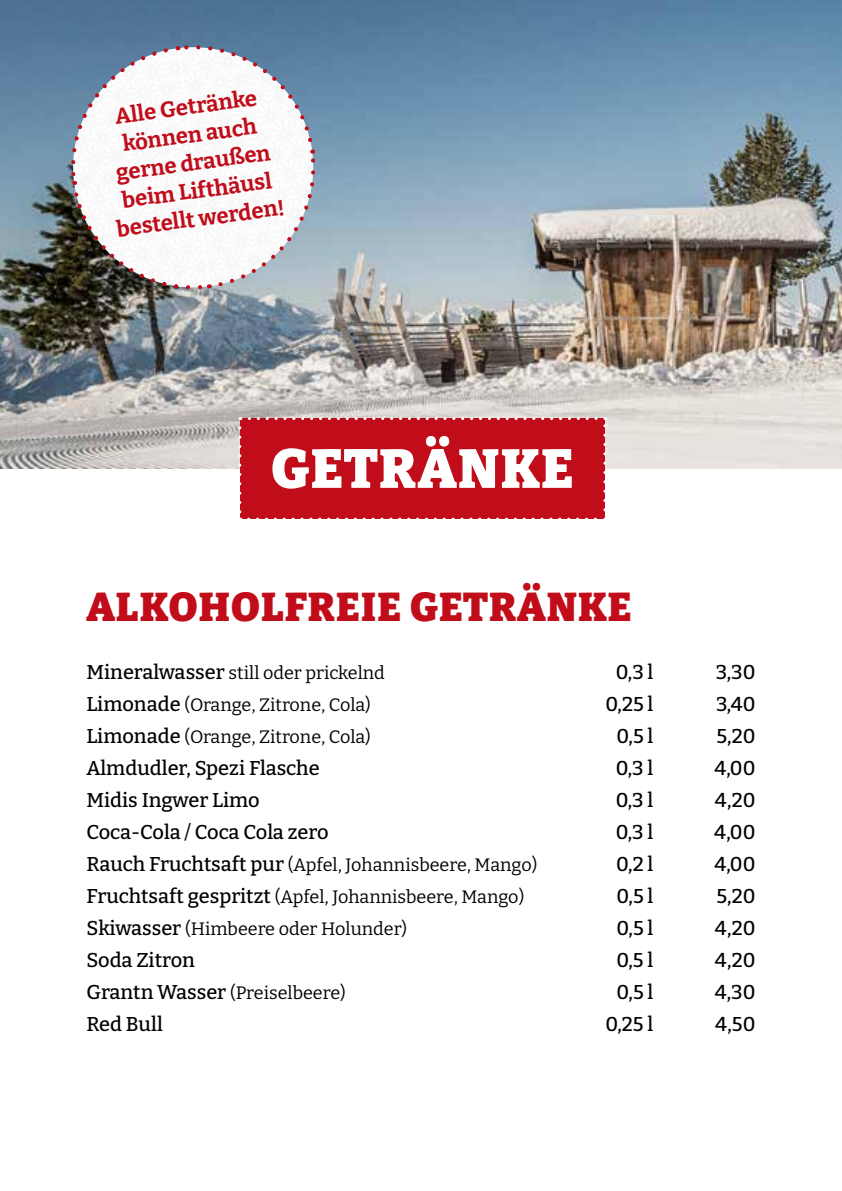
<style>
.page{position:relative;width:842px;height:1191px;background:#fff}
.page>*{position:absolute;margin:0;border:0;box-sizing:border-box;transform-origin:0 0}
.t1{font:900 54.6px "Bitter";letter-spacing:.02em;color:#fff}
.t2{font:900 40px "Bitter";letter-spacing:.03em;color:#c10c1a}
.t3{font:700 22px/28px "Bitter";color:#c10c1a;text-align:center}
.t4{font:500 20px "Bitter";color:#000}
.t5{font:18px "Bitter";color:#000}
.s1{font-weight:500;font-size:20px}
</style>
<div class="page">
<img style="left:0;top:0;width:842px;height:469px">
<div style="left:240px;top:418px;width:365px;height:101px;background:#c10c1a"></div>
<svg style="left:238px;top:428px;width:3px;height:91px"></svg>
<svg style="left:249px;top:517px;width:356px;height:2px"></svg>
<svg style="left:603px;top:417px;width:3px;height:93px"></svg>
<svg style="left:240px;top:417px;width:356px;height:3px"></svg>
<svg style="left:66px;top:40px;width:255px;height:255px;fill:#567c9c"></svg>
<img style="left:66px;top:48px;width:3px;height:135px">
<img style="left:74px;top:292px;width:135px;height:3px">
<img style="left:318px;top:152px;width:3px;height:134px">
<svg style="left:69px;top:43px;width:249px;height:249px"></svg>
<p class="t3" style="left:99px;top:103px;width:170px;rotate:-8deg">Alle Getränke können auch gerne draußen beim Lifthäusl bestellt werden!</p>
<h1 class="t1" style="left:271px;top:419px;width:304px">GETRÄNKE</h1>
<h2 class="t2" style="left:86px;top:571px;width:547px">ALKOHOLFREIE GETRÄNKE</h2>
<p class="t5" style="left:86px;top:659px;width:300px"><span class="s1">Mineralwasser</span> still oder prickelnd</p>
<p class="t4" style="left:616px;top:657px;width:39px">0,3 l</p>
<p class="t4" style="left:716px;top:657px;width:41px">3,30</p>
<p class="t5" style="left:86px;top:691px;width:286px"><span class="s1">Limonade</span> (Orange, Zitrone, Cola)</p>
<p class="t4" style="left:605px;top:689px;width:50px">0,25 l</p>
<p class="t4" style="left:716px;top:689px;width:41px">3,40</p>
<p class="t5" style="left:86px;top:723px;width:286px"><span class="s1">Limonade</span> (Orange, Zitrone, Cola)</p>
<p class="t4" style="left:616px;top:721px;width:38px">0,5 l</p>
<p class="t4" style="left:716px;top:721px;width:41px">5,20</p>
<p class="t4" style="left:86px;top:753px;width:235px">Almdudler, Spezi Flasche</p>
<p class="t4" style="left:616px;top:753px;width:39px">0,3 l</p>
<p class="t4" style="left:714px;top:753px;width:43px">4,00</p>
<p class="t4" style="left:86px;top:785px;width:175px">Midis Ingwer Limo</p>
<p class="t4" style="left:616px;top:785px;width:39px">0,3 l</p>
<p class="t4" style="left:715px;top:785px;width:42px">4,20</p>
<p class="t4" style="left:86px;top:817px;width:244px">Coca-Cola / Coca Cola zero</p>
<p class="t4" style="left:616px;top:817px;width:39px">0,3 l</p>
<p class="t4" style="left:714px;top:817px;width:43px">4,00</p>
<p class="t5" style="left:86px;top:851px;width:452px"><span class="s1">Rauch Fruchtsaft pur</span> (Apfel, Johannisbeere, Mango)</p>
<p class="t4" style="left:616px;top:849px;width:39px">0,2 l</p>
<p class="t4" style="left:714px;top:849px;width:43px">4,00</p>
<p class="t5" style="left:86px;top:883px;width:439px"><span class="s1">Fruchtsaft gespritzt</span> (Apfel, Johannisbeere, Mango)</p>
<p class="t4" style="left:616px;top:881px;width:38px">0,5 l</p>
<p class="t4" style="left:716px;top:881px;width:41px">5,20</p>
<p class="t5" style="left:86px;top:915px;width:322px"><span class="s1">Skiwasser</span> (Himbeere oder Holunder)</p>
<p class="t4" style="left:616px;top:913px;width:38px">0,5 l</p>
<p class="t4" style="left:715px;top:913px;width:42px">4,20</p>
<p class="t4" style="left:86px;top:945px;width:110px">Soda Zitron</p>
<p class="t4" style="left:616px;top:945px;width:38px">0,5 l</p>
<p class="t4" style="left:715px;top:945px;width:42px">4,20</p>
<p class="t5" style="left:86px;top:979px;width:261px"><span class="s1">Grantn Wasser</span> (Preiselbeere)</p>
<p class="t4" style="left:616px;top:977px;width:38px">0,5 l</p>
<p class="t4" style="left:715px;top:977px;width:42px">4,30</p>
<p class="t4" style="left:86px;top:1009px;width:78px">Red Bull</p>
<p class="t4" style="left:605px;top:1009px;width:50px">0,25 l</p>
<p class="t4" style="left:715px;top:1009px;width:42px">4,50</p>
</div>
